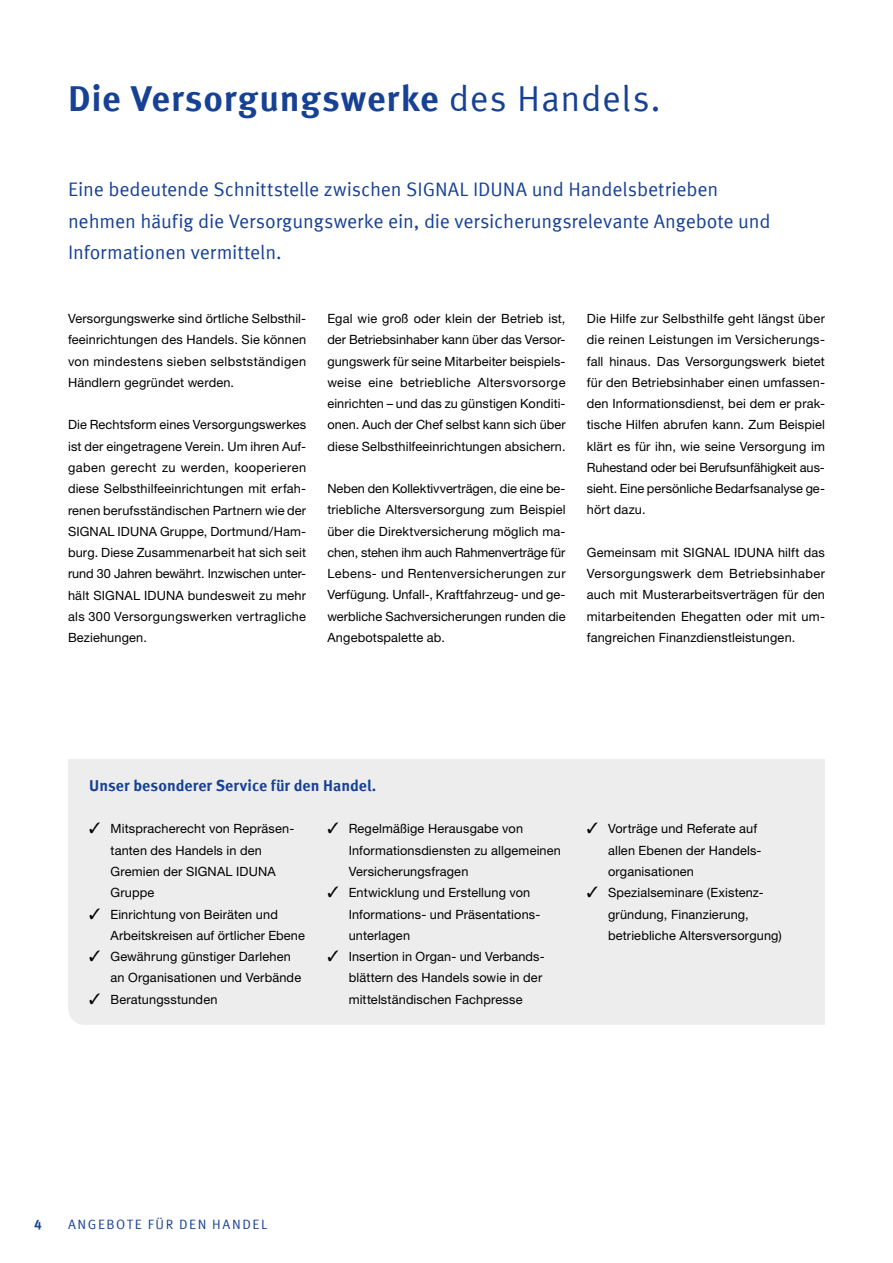
<style>
.page{position:relative;width:893px;height:1263px;background:#fff}
.page>*{position:absolute;margin:0;border:0;box-sizing:border-box;transform-origin:0 0}
.t1{font:700 36px "Meta Offc Pro";letter-spacing:.025em;color:#164194}
.t2{font:19.5px/32px "Meta Offc Pro Norm";letter-spacing:-.01em;color:#164194}
.t3{font:700 15.75px "Meta Offc Pro";letter-spacing:.005em;color:#164194}
.t4{font:13.5px "Meta Offc Pro Norm";letter-spacing:.115em;color:#164194}
.t5{font:700 13.5px "Meta Offc Pro";color:#164194}
.t6{font:12.75px/21.3px "Helvetica Neue LTW1 G";letter-spacing:.01em;color:#000}
.s1{font-family:"Meta Offc Pro Norm";font-weight:400}
</style>
<div class="page">
<div style="left:68px;top:759px;width:757px;height:266px;background:#ededed"></div>
<h1 class="t1" style="left:68px;top:70px;width:594px">Die Versorgungswerke <span class="s1">des Handels.</span></h1>
<h2 class="t2" style="left:68px;top:172px;width:704px">Eine bedeutende Schnittstelle zwischen SIGNAL IDUNA und Handelsbetrieben nehmen häufig die Versorgungswerke ein, die versicherungsrelevante Angebote und<br>Informationen vermitteln.</h2>
<p class="t6" style="left:68px;top:308px;width:240px;text-align:justify">Versorgungswerke sind örtliche Selbsthil&shy;feeinrichtungen des Handels. Sie können von mindestens sieben selbstständigen Händlern gegründet werden.</p>
<p class="t6" style="left:68px;top:414px;width:240px;text-align:justify">Die Rechtsform eines Versorgungswerkes ist der eingetragene Verein. Um ihren Auf&shy;gaben gerecht zu werden, kooperieren diese Selbsthilfeeinrichtungen mit erfah&shy;renen berufsständischen Partnern wie der SIGNAL IDUNA Gruppe, Dortmund/Ham&shy;burg. Diese Zusammenarbeit hat sich seit rund 30 Jahren bewährt. Inzwischen unter&shy;hält SIGNAL IDUNA bundesweit zu mehr als 300 Versorgungswerken vertragliche Beziehungen.</p>
<p class="t6" style="left:327px;top:308px;width:240px;text-align:justify">Egal wie groß oder klein der Betrieb ist, der Betriebsinhaber kann über das Versor&shy;gungswerk für seine Mitarbeiter beispiels&shy;weise eine betriebliche Altersvorsorge einrichten – und das zu günstigen Konditi&shy;onen. Auch der Chef selbst kann sich über diese Selbsthilfeeinrichtungen absichern.</p>
<p class="t6" style="left:327px;top:478px;width:240px;text-align:justify">Neben den Kollektivverträgen, die eine be&shy;triebliche Altersversorgung zum Beispiel über die Direktversicherung möglich ma&shy;chen, stehen ihm auch Rahmenverträge für Lebens- und Rentenversicherungen zur Verfügung. Unfall-, Kraftfahrzeug- und ge&shy;werbliche Sachversicherungen runden die Angebotspalette ab.</p>
<p class="t6" style="left:587px;top:308px;width:240px;text-align:justify">Die Hilfe zur Selbsthilfe geht längst über die reinen Leistungen im Versicherungs&shy;fall hinaus. Das Versorgungswerk bietet für den Betriebsinhaber einen umfassen&shy;den Informationsdienst, bei dem er prak&shy;tische Hilfen abrufen kann. Zum Beispiel klärt es für ihn, wie seine Versorgung im Ruhestand oder bei Berufsunfähigkeit aus&shy;sieht. Eine persönliche Bedarfsanalyse ge&shy;hört dazu.</p>
<p class="t6" style="left:587px;top:542px;width:240px;text-align:justify">Gemeinsam mit SIGNAL IDUNA hilft das Versorgungswerk dem Betriebsinhaber auch mit Musterarbeitsverträgen für den mitarbeitenden Ehegatten oder mit um&shy;fangreichen Finanzdienstleistungen.</p>
<p class="t3" style="left:89px;top:773px;width:289px">Unser besonderer Service für den Handel.</p>
<p class="t6" style="left:111px;top:818px;width:185px;text-indent:-21px">✓ Mitspracherecht von Repräsen&shy;tanten des Handels in den<br>Gremien der SIGNAL IDUNA<br>Gruppe</p>
<p class="t6" style="left:111px;top:903px;width:196px;text-indent:-21px">✓ Einrichtung von Beiräten und<br>Arbeitskreisen auf örtlicher Ebene</p>
<p class="t6" style="left:111px;top:946px;width:192px;text-indent:-21px">✓ Gewährung günstiger Darlehen an Organisationen und Verbände</p>
<p class="t6" style="left:89px;top:988px;width:130px">✓ Beratungsstunden</p>
<p class="t6" style="left:349px;top:818px;width:214px;text-indent:-21px">✓ Regelmäßige Herausgabe von<br>Informationsdiensten zu allgemeinen<br>Versicherungsfragen</p>
<p class="t6" style="left:349px;top:882px;width:193px;text-indent:-21px">✓ Entwicklung und Erstellung von<br>Informations- und Präsentations&shy;unterlagen</p>
<p class="t6" style="left:349px;top:946px;width:198px;text-indent:-21px">✓ Insertion in Organ- und Verbands&shy;blättern des Handels sowie in der mittelständischen Fachpresse</p>
<p class="t6" style="left:608px;top:818px;width:155px;text-indent:-21px">✓ Vorträge und Referate auf allen Ebenen der Handels&shy;organisationen</p>
<p class="t6" style="left:608px;top:882px;width:175px;text-indent:-21px">✓ Spezialseminare (Existenz&shy;gründung, Finanzierung, betriebliche Altersversorgung)</p>
<p class="t5" style="left:34px;top:1214px;width:9px">4</p>
<p class="t4" style="left:68px;top:1214px;width:201px">ANGEBOTE FÜR DEN HANDEL</p>
</div>
